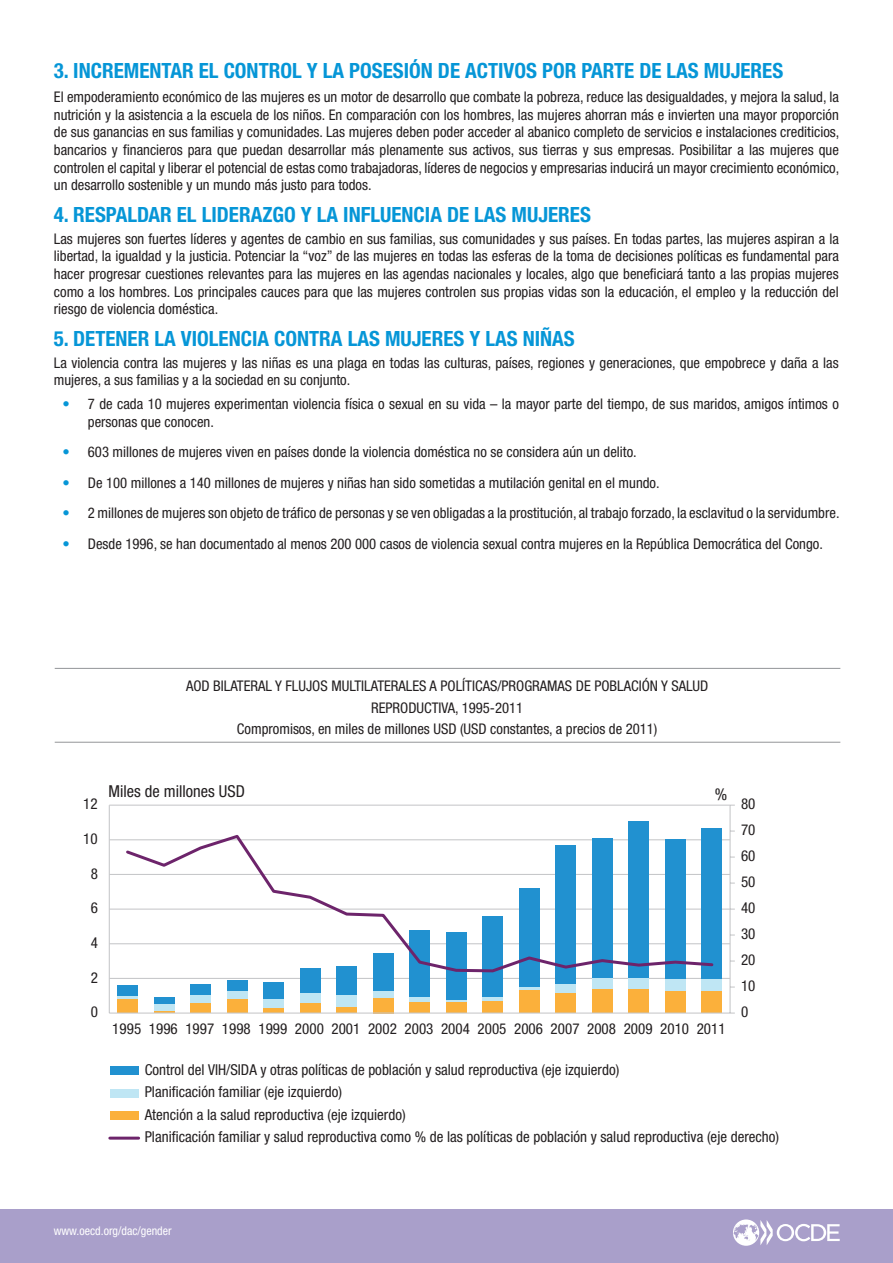
<style>
.page{position:relative;width:893px;height:1263px;background:#fff}
.page>*{position:absolute;margin:0;border:0;box-sizing:border-box;transform-origin:0 0}
.body_copy{font:700 condensed 21px "Helvetica Neue LT Std";color:#0696d7}
.t1{font:condensed 16.5px "Helvetica Neue LT Std";color:#231f20}
.t2{font:condensed 15px/22.5px "Helvetica Neue LT Std";color:#231f20}
.body_copy-2{font:condensed 14.7px/17.7px "Helvetica Neue LT Std";color:#231f20;text-align:justify}
.t3{font:condensed 12px "Helvetica Neue LT Std";color:#fff}
.s1{color:#0696d7}
</style>
<div class="page">
<div style="left:0;top:1209px;width:893px;height:54px;background:#a99fca"></div>
<hr style="left:109px;top:978px;width:621px;height:1px;background:#c7c8ca">
<hr style="left:109px;top:943px;width:621px;height:1px;background:#c7c8ca">
<hr style="left:109px;top:908px;width:621px;height:2px;background:#c7c8ca">
<hr style="left:109px;top:874px;width:621px;height:1px;background:#c7c8ca">
<hr style="left:109px;top:839px;width:621px;height:1px;background:#c7c8ca">
<hr style="left:109px;top:805px;width:621px;height:1px;background:#c7c8ca">
<div style="left:117px;top:998px;width:21px;height:15px;background:#fbb03b"></div>
<hr style="left:154px;top:1011px;width:20px;height:2px;background:#fbb03b">
<div style="left:190px;top:1002px;width:21px;height:11px;background:#fbb03b"></div>
<div style="left:227px;top:999px;width:21px;height:14px;background:#fbb03b"></div>
<div style="left:263px;top:1008px;width:21px;height:5px;background:#fbb03b"></div>
<div style="left:300px;top:1003px;width:21px;height:10px;background:#fbb03b"></div>
<div style="left:336px;top:1007px;width:21px;height:6px;background:#fbb03b"></div>
<div style="left:373px;top:998px;width:21px;height:15px;background:#fbb03b"></div>
<div style="left:409px;top:1002px;width:21px;height:11px;background:#fbb03b"></div>
<div style="left:446px;top:1002px;width:21px;height:11px;background:#fbb03b"></div>
<div style="left:482px;top:1001px;width:21px;height:12px;background:#fbb03b"></div>
<div style="left:519px;top:990px;width:21px;height:23px;background:#fbb03b"></div>
<div style="left:555px;top:993px;width:21px;height:20px;background:#fbb03b"></div>
<div style="left:592px;top:988px;width:21px;height:25px;background:#fbb03b"></div>
<div style="left:628px;top:988px;width:21px;height:25px;background:#fbb03b"></div>
<div style="left:665px;top:990px;width:21px;height:23px;background:#fbb03b"></div>
<div style="left:701px;top:991px;width:21px;height:22px;background:#fbb03b"></div>
<hr style="left:117px;top:995px;width:21px;height:3px;background:#bfe6f4">
<div style="left:154px;top:1004px;width:20px;height:7px;background:#bfe6f4"></div>
<div style="left:190px;top:995px;width:21px;height:7px;background:#bfe6f4"></div>
<div style="left:227px;top:991px;width:21px;height:8px;background:#bfe6f4"></div>
<div style="left:263px;top:999px;width:21px;height:9px;background:#bfe6f4"></div>
<div style="left:300px;top:993px;width:21px;height:10px;background:#bfe6f4"></div>
<div style="left:336px;top:995px;width:21px;height:12px;background:#bfe6f4"></div>
<div style="left:373px;top:991px;width:21px;height:7px;background:#bfe6f4"></div>
<div style="left:409px;top:997px;width:21px;height:5px;background:#bfe6f4"></div>
<hr style="left:446px;top:1000px;width:21px;height:2px;background:#bfe6f4">
<hr style="left:482px;top:997px;width:21px;height:4px;background:#bfe6f4">
<svg style="left:519px;top:986px;width:21px;height:4px"></svg>
<div style="left:555px;top:983px;width:21px;height:10px;background:#bfe6f4"></div>
<div style="left:592px;top:978px;width:21px;height:10px;background:#bfe6f4"></div>
<div style="left:628px;top:977px;width:21px;height:11px;background:#bfe6f4"></div>
<div style="left:665px;top:979px;width:21px;height:11px;background:#bfe6f4"></div>
<div style="left:701px;top:979px;width:21px;height:12px;background:#bfe6f4"></div>
<div style="left:117px;top:985px;width:21px;height:10px;background:#2191d0"></div>
<div style="left:154px;top:997px;width:20px;height:7px;background:#2191d0"></div>
<div style="left:190px;top:985px;width:21px;height:10px;background:#2191d0"></div>
<div style="left:227px;top:980px;width:21px;height:11px;background:#2191d0"></div>
<div style="left:263px;top:982px;width:21px;height:17px;background:#2191d0"></div>
<div style="left:300px;top:969px;width:21px;height:24px;background:#2191d0"></div>
<div style="left:336px;top:966px;width:21px;height:29px;background:#2191d0"></div>
<div style="left:373px;top:953px;width:21px;height:38px;background:#2191d0"></div>
<div style="left:409px;top:930px;width:21px;height:67px;background:#2191d0"></div>
<div style="left:446px;top:932px;width:21px;height:68px;background:#2191d0"></div>
<div style="left:482px;top:916px;width:21px;height:81px;background:#2191d0"></div>
<div style="left:519px;top:888px;width:21px;height:98px;background:#2191d0"></div>
<div style="left:555px;top:845px;width:21px;height:138px;background:#2191d0"></div>
<div style="left:592px;top:839px;width:21px;height:139px;background:#2191d0"></div>
<div style="left:628px;top:821px;width:21px;height:156px;background:#2191d0"></div>
<div style="left:665px;top:840px;width:21px;height:139px;background:#2191d0"></div>
<div style="left:701px;top:828px;width:21px;height:151px;background:#2191d0"></div>
<hr style="left:729px;top:805px;width:2px;height:208px;background:#c7c8ca">
<hr style="left:109px;top:805px;width:1px;height:208px;background:#c7c8ca">
<hr style="left:109px;top:1012px;width:621px;height:1px;background:#c7c8ca">
<svg style="left:124px;top:835px;width:590px;height:138px"></svg>
<div style="left:110px;top:1066px;width:29px;height:8px;background:#2191d0"></div>
<div style="left:110px;top:1089px;width:29px;height:8px;background:#bfe6f4"></div>
<div style="left:110px;top:1111px;width:29px;height:9px;background:#fbb03b"></div>
<hr style="left:110px;top:1136px;width:29px;height:3px;background:#6d246b">
<hr style="left:55px;top:742px;width:785px;height:1px;background:#939598">
<hr style="left:55px;top:668px;width:785px;height:1px;background:#939598">
<svg style="left:733px;top:1219px;width:107px;height:27px"></svg>
<p class="body_copy" style="left:54px;top:58px;width:731px">3. INCREMENTAR EL CONTROL Y LA POSESIÓN DE ACTIVOS POR PARTE DE LAS MUJERES</p>
<p class="body_copy-2" style="left:54px;top:88px;width:787px">El empoderamiento económico de las mujeres es un motor de desarrollo que combate la pobreza, reduce las desigualdades, y mejora la salud, la nutrición y la asistencia a la escuela de los niños. En comparación con los hombres, las mujeres ahorran más e invierten una mayor proporción de sus ganancias en sus familias y comunidades. Las mujeres deben poder acceder al abanico completo de servicios e instalaciones crediticios, bancarios y financieros para que puedan desarrollar más plenamente sus activos, sus tierras y sus empresas. Posibilitar a las mujeres que controlen el capital y liberar el potencial de estas como trabajadoras, líderes de negocios y empresarias inducirá un mayor crecimiento económico, un desarrollo sostenible y un mundo más justo para todos.</p>
<p class="body_copy" style="left:54px;top:202px;width:539px">4. RESPALDAR EL LIDERAZGO Y LA INFLUENCIA DE LAS MUJERES</p>
<p class="body_copy-2" style="left:54px;top:230px;width:787px">Las mujeres son fuertes líderes y agentes de cambio en sus familias, sus comunidades y sus países. En todas partes, las mujeres aspiran a la libertad, la igualdad y la justicia. Potenciar la “voz” de las mujeres en todas las esferas de la toma de decisiones políticas es fundamental para hacer progresar cuestiones relevantes para las mujeres en las agendas nacionales y locales, algo que beneficiará tanto a las propias mujeres como a los hombres. Los principales cauces para que las mujeres controlen sus propias vidas son la educación, el empleo y la reducción del riesgo de violencia doméstica.</p>
<p class="body_copy" style="left:54px;top:326px;width:522px">5. DETENER LA VIOLENCIA CONTRA LAS MUJERES Y LAS NIÑAS</p>
<p class="body_copy-2" style="left:54px;top:354px;width:786px">La violencia contra las mujeres y las niñas es una plaga en todas las culturas, países, regiones y generaciones, que empobrece y daña a las mujeres, a sus familias y a la sociedad en su conjunto.</p>
<p class="body_copy-2" style="left:88px;top:395px;width:752px;text-indent:-26px"><span class="s1">•</span> 7 de cada 10 mujeres experimentan violencia física o sexual en su vida – la mayor parte del tiempo, de sus maridos, amigos íntimos o personas que conocen.</p>
<p class="body_copy-2" style="left:62px;top:443px;width:576px"><span class="s1">•</span> 603 millones de mujeres viven en países donde la violencia doméstica no se considera aún un delito.</p>
<p class="body_copy-2" style="left:62px;top:474px;width:599px"><span class="s1">•</span> De 100 millones a 140 millones de mujeres y niñas han sido sometidas a mutilación genital en el mundo.</p>
<p class="body_copy-2" style="left:62px;top:504px;width:779px"><span class="s1">•</span> 2 millones de mujeres son objeto de tráfico de personas y se ven obligadas a la prostitución, al trabajo forzado, la esclavitud o la servidumbre.</p>
<p class="body_copy-2" style="left:62px;top:534px;width:762px"><span class="s1">•</span> Desde 1996, se han documentado al menos 200 000 casos de violencia sexual contra mujeres en la República Democrática del Congo.</p>
<p class="body_copy-2" style="left:186px;top:676px;width:524px">AOD BILATERAL Y FLUJOS MULTILATERALES A POLÍTICAS/PROGRAMAS DE POBLACIÓN Y SALUD</p>
<p class="body_copy-2" style="left:371px;top:698px;width:154px">REPRODUCTIVA, 1995-2011</p>
<p class="body_copy-2" style="left:237px;top:720px;width:422px">Compromisos, en miles de millones USD (USD constantes, a precios de 2011)</p>
<p class="t2" style="left:83px;top:793px;width:16px">12</p>
<p class="t2" style="left:83px;top:827px;width:16px">10</p>
<p class="t2" style="left:91px;top:862px;width:9px">8</p>
<p class="t2" style="left:91px;top:897px;width:9px">6</p>
<p class="t2" style="left:91px;top:931px;width:9px">4</p>
<p class="t2" style="left:91px;top:966px;width:9px">2</p>
<p class="t2" style="left:91px;top:1001px;width:9px">0</p>
<p class="t1" style="left:109px;top:782px;width:138px">Miles de millones USD</p>
<p class="t1" style="left:715px;top:785px;width:14px">%</p>
<p class="t2" style="left:741px;top:793px;width:16px">80</p>
<p class="t2" style="left:741px;top:819px;width:16px">70</p>
<p class="t2" style="left:741px;top:845px;width:16px">60</p>
<p class="t2" style="left:741px;top:871px;width:16px">50</p>
<p class="t2" style="left:741px;top:897px;width:16px">40</p>
<p class="t2" style="left:741px;top:923px;width:16px">30</p>
<p class="t2" style="left:741px;top:949px;width:16px">20</p>
<p class="t2" style="left:741px;top:975px;width:16px">10</p>
<p class="t2" style="left:741px;top:1001px;width:9px">0</p>
<p class="t2" style="left:112px;top:1017px;width:615px">1995 1996 1997 1998 1999 2000 2001 2002 2003 2004 2005 2006 2007 2008 2009 2010 2011</p>
<p class="t2" style="left:145px;top:1058px;width:636px">Control del VIH/SIDA y otras políticas de población y salud reproductiva (eje izquierdo)<br>Planificación familiar (eje izquierdo)<br>Atención a la salud reproductiva (eje izquierdo)<br>Planificación familiar y salud reproductiva como % de las políticas de población y salud reproductiva (eje derecho)</p>
<p class="t3" style="left:54px;top:1223px;width:119px">www.oecd.org/dac/gender</p>
</div>
